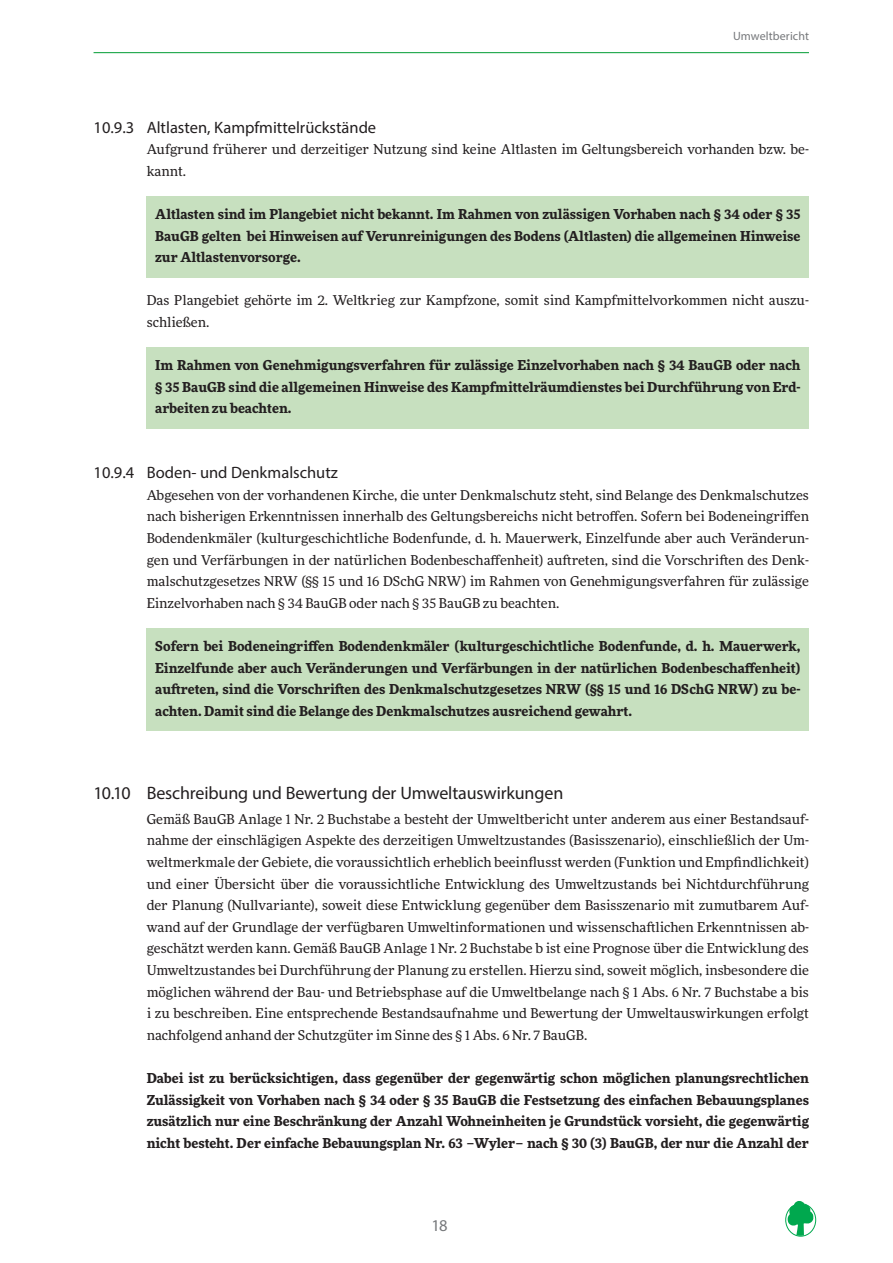
<style>
.page{position:relative;width:893px;height:1263px;background:#fff}
.page>*{position:absolute;margin:0;border:0;box-sizing:border-box;transform-origin:0 0}
.t1{font:18px "Myriad Pro";letter-spacing:-.01em;color:#231f20}
.t2{font:16.5px "Myriad Pro";color:#231f20}
.t3{font:16.5px "Myriad Pro";color:#76787b}
.Fließtext{font:13.5px/21.6px "More Pro";color:#231f20}
.Fließtext-Fazit{font:700 13.5px/21.6px "More Pro";color:#231f20;text-align:justify}
.Fließtext-2{font:700 13.5px/21.6px "More Pro";color:#231f20;text-align:justify}
.t4{font:12px "Myriad Pro";letter-spacing:.005em;color:#76787b}
</style>
<div class="page">
<hr style="left:94px;top:52px;width:715px;height:1px;background:#009c33">
<svg style="left:788px;top:1201px;width:25px;height:35px"></svg>
<div style="left:785px;top:1203px;width:31px;height:33px;border:1px solid #00a84e;border-radius:50%"></div>
<div style="left:147px;top:196px;width:662px;height:81px;background:#c7e0bf"></div>
<div style="left:147px;top:347px;width:662px;height:81px;background:#c7e0bf"></div>
<div style="left:147px;top:628px;width:662px;height:103px;background:#c7e0bf"></div>
<p class="t4" style="left:733px;top:28px;width:77px">Umweltbericht</p>
<p class="t2" style="left:94px;top:117px;width:284px">10.9.3 Altlasten, Kampfmittelrückstände</p>
<p class="Fließtext" style="left:147px;top:138px;width:664px">Aufgrund früherer und derzeitiger Nutzung sind keine Altlasten im Geltungsbereich vorhanden bzw. be&shy;kannt.</p>
<p class="Fließtext-Fazit" style="left:155px;top:202px;width:647px">Altlasten sind im Plangebiet nicht bekannt. Im Rahmen von zulässigen Vorhaben nach § 34 oder § 35<br>BauGB gelten bei Hinweisen auf Verunreinigungen des Bodens (Altlasten) die allgemeinen Hinweise zur Altlastenvorsorge.</p>
<p class="Fließtext" style="left:147px;top:289px;width:664px">Das Plangebiet gehörte im 2. Weltkrieg zur Kampfzone, somit sind Kampfmittelvorkommen nicht auszu&shy;schließen.</p>
<p class="Fließtext-Fazit" style="left:155px;top:353px;width:647px">Im Rahmen von Genehmigungsverfahren für zulässige Einzelvorhaben nach § 34 BauGB oder nach § 35 BauGB sind die allgemeinen Hinweise des Kampfmittelräumdienstes bei Durchführung von Erd&shy;arbeiten zu beachten.</p>
<p class="t2" style="left:94px;top:462px;width:246px">10.9.4 Boden- und Denkmalschutz</p>
<p class="Fließtext" style="left:147px;top:483px;width:664px;text-align:justify">Abgesehen von der vorhandenen Kirche, die unter Denkmalschutz steht, sind Belange des Denkmalschutzes nach bisherigen Erkenntnissen innerhalb des Geltungsbereichs nicht betroffen. Sofern bei Bodeneingriffen Bodendenkmäler (kulturgeschichtliche Bodenfunde, d. h. Mauerwerk, Einzelfunde aber auch Veränderun&shy;gen und Verfärbungen in der natürlichen Bodenbeschaffenheit) auftreten, sind die Vorschriften des Denk&shy;malschutzgesetzes NRW (§§ 15 und 16 DSchG NRW) im Rahmen von Genehmigungsverfahren für zulässige Einzelvorhaben nach § 34 BauGB oder nach § 35 BauGB zu beachten.</p>
<p class="Fließtext-Fazit" style="left:155px;top:634px;width:647px">Sofern bei Bodeneingriffen Bodendenkmäler (kulturgeschichtliche Bodenfunde, d. h. Mauerwerk, Einzelfunde aber auch Veränderungen und Verfärbungen in der natürlichen Bodenbeschaffenheit) auftreten, sind die Vorschriften des Denkmalschutzgesetzes NRW (§§ 15 und 16 DSchG NRW) zu be&shy;achten. Damit sind die Belange des Denkmalschutzes ausreichend gewahrt.</p>
<p class="t1" style="left:94px;top:782px;width:471px">10.10 Beschreibung und Bewertung der Umweltauswirkungen</p>
<p class="Fließtext" style="left:147px;top:807px;width:664px;text-align:justify">Gemäß BauGB Anlage 1 Nr. 2 Buchstabe a besteht der Umweltbericht unter anderem aus einer Bestandsauf&shy;nahme der einschlägigen Aspekte des derzeitigen Umweltzustandes (Basisszenario), einschließlich der Um&shy;weltmerkmale der Gebiete, die voraussichtlich erheblich beeinflusst werden (Funktion und Empfindlichkeit) und einer Übersicht über die voraussichtliche Entwicklung des Umweltzustands bei Nichtdurchführung der Planung (Nullvariante), soweit diese Entwicklung gegenüber dem Basisszenario mit zumutbarem Auf&shy;wand auf der Grundlage der verfügbaren Umweltinformationen und wissenschaftlichen Erkenntnissen ab&shy;geschätzt werden kann. Gemäß BauGB Anlage 1 Nr. 2 Buchstabe b ist eine Prognose über die Entwicklung des Umweltzustandes bei Durchführung der Planung zu erstellen. Hierzu sind, soweit möglich, insbesondere die möglichen während der Bau- und Betriebsphase auf die Umweltbelange nach § 1 Abs. 6 Nr. 7 Buchstabe a bis i zu beschreiben. Eine entsprechende Bestandsaufnahme und Bewertung der Umweltauswirkungen erfolgt nachfolgend anhand der Schutzgüter im Sinne des § 1 Abs. 6 Nr. 7 BauGB.</p>
<p class="Fließtext-2" style="left:147px;top:1066px;width:664px">Dabei ist zu berücksichtigen, dass gegenüber der gegenwärtig schon möglichen planungsrechtlichen Zulässigkeit von Vorhaben nach § 34 oder § 35 BauGB die Festsetzung des einfachen Bebauungsplanes zusätzlich nur eine Beschränkung der Anzahl Wohneinheiten je Grundstück vorsieht, die gegenwärtig nicht besteht. Der einfache Bebauungsplan Nr. 63 –Wyler– nach § 30 (3) BauGB, der nur die Anzahl der</p>
<p class="t3" style="left:432px;top:1215px;width:17px">18</p>
</div>
